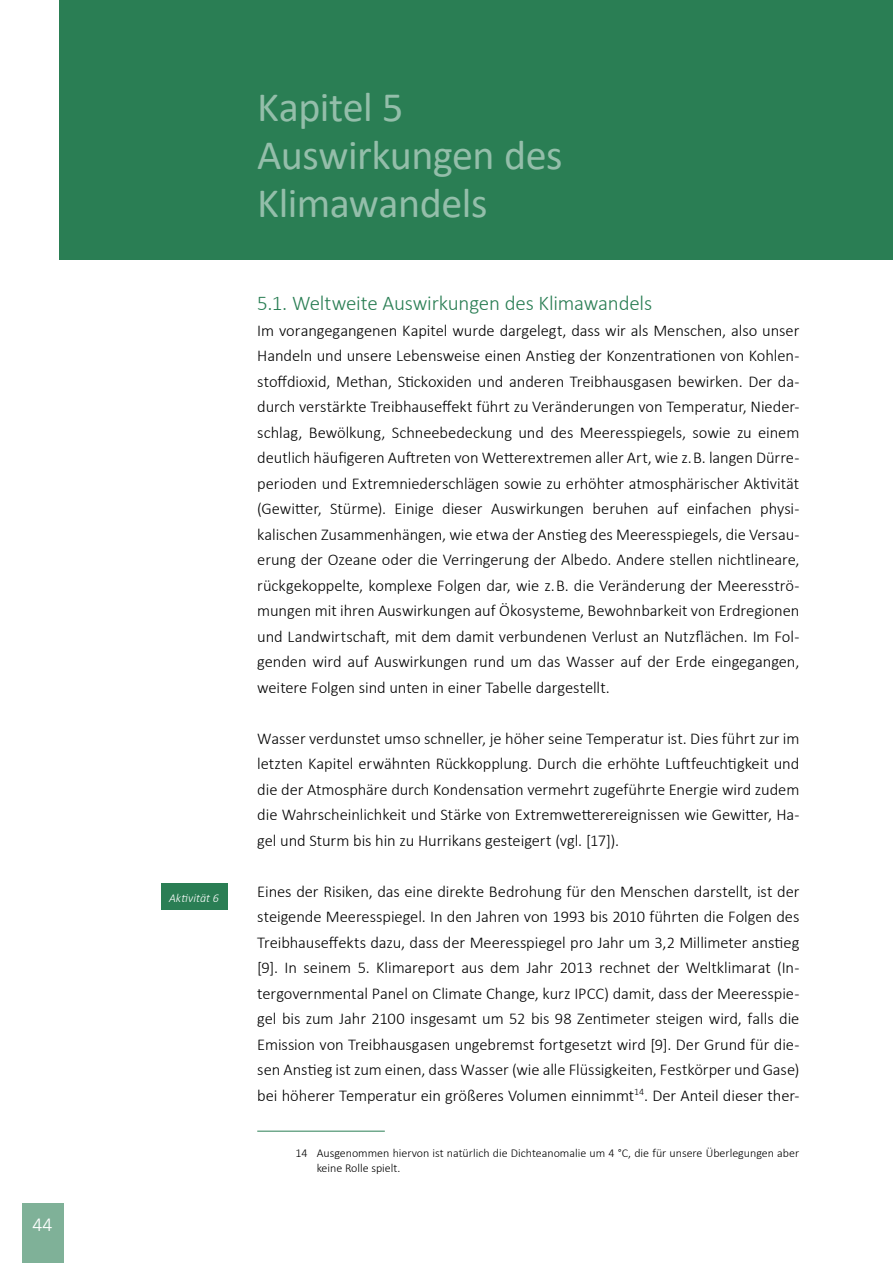
<style>
.page{position:relative;width:893px;height:1263px;background:#fff}
.page>*{position:absolute;margin:0;border:0;box-sizing:border-box;transform-origin:0 0}
.t1{font:42px/48px "Calibri";letter-spacing:-.01em;color:#94beaa}
.t2{font:300 21px "Calibri";letter-spacing:-.01em;color:#2a7e54}
.t3{font:300 18px "Univers";color:#fff}
.t4{font:300 16.5px/25.5px "Calibri";letter-spacing:-.005em;color:#000;text-align:justify}
.t5{font:300 12px/14.4px "Calibri";color:#000}
.t6{font:italic 300 12px "Calibri";letter-spacing:.01em;color:#fff}
</style>
<div class="page">
<div style="left:22px;top:1203px;width:41px;height:60px;background:#7fb198"></div>
<div style="left:60px;top:0;width:833px;height:259px;background:#2a7e54"></div>
<hr style="left:257px;top:1131px;width:128px;height:1px;background:#2a7e54">
<div style="left:160px;top:884px;width:67px;height:26px;background:#2a7e54"></div>
<p class="t3" style="left:33px;top:1213px;width:22px">44</p>
<p class="t6" style="left:169px;top:890px;width:51px">Aktivität 6</p>
<h1 class="t1" style="left:257px;top:82px;width:307px">Kapitel 5<br>Auswirkungen des<br>Klimawandels</h1>
<p class="t2" style="left:257px;top:290px;width:396px">5.1. Weltweite Auswirkungen des Klimawandels</p>
<p class="t4" style="left:257px;top:317px;width:544px">Im vorangegangenen Kapitel wurde dargelegt, dass wir als Menschen, also unser Handeln und unsere Lebensweise einen Anstieg der Konzentrationen von Kohlen&shy;stoffdioxid, Methan, Stickoxiden und anderen Treibhausgasen bewirken. Der da&shy;durch verstärkte Treibhauseffekt führt zu Veränderungen von Temperatur, Nieder&shy;schlag, Bewölkung, Schneebedeckung und des Meeresspiegels, sowie zu einem deutlich häufigeren Auftreten von Wetterextremen aller Art, wie z. B. langen Dürre&shy;perioden und Extremniederschlägen sowie zu erhöhter atmosphärischer Aktivität (Gewitter, Stürme). Einige dieser Auswirkungen beruhen auf einfachen physi&shy;kalischen Zusammenhängen, wie etwa der Anstieg des Meeresspiegels, die Versau&shy;erung der Ozeane oder die Verringerung der Albedo. Andere stellen nichtlineare, rückgekoppelte, komplexe Folgen dar, wie z. B. die Veränderung der Meeresströ&shy;mungen mit ihren Auswirkungen auf Ökosysteme, Bewohnbarkeit von Erdregionen und Landwirtschaft, mit dem damit verbundenen Verlust an Nutzflächen. Im Fol&shy;genden wird auf Auswirkungen rund um das Wasser auf der Erde eingegangen, weitere Folgen sind unten in einer Tabelle dargestellt.</p>
<p class="t4" style="left:257px;top:725px;width:544px">Wasser verdunstet umso schneller, je höher seine Temperatur ist. Dies führt zur im letzten Kapitel erwähnten Rückkopplung. Durch die erhöhte Luftfeuchtigkeit und die der Atmosphäre durch Kondensation vermehrt zugeführte Energie wird zudem die Wahrscheinlichkeit und Stärke von Extremwetterereignissen wie Gewitter, Ha&shy;gel und Sturm bis hin zu Hurrikans gesteigert (vgl. [17]).</p>
<p class="t4" style="left:257px;top:878px;width:544px">Eines der Risiken, das eine direkte Bedrohung für den Menschen darstellt, ist der steigende Meeresspiegel. In den Jahren von 1993 bis 2010 führten die Folgen des Treibhauseffekts dazu, dass der Meeresspiegel pro Jahr um 3,2 Millimeter anstieg [9]. In seinem 5. Klimareport aus dem Jahr 2013 rechnet der Weltklimarat (In&shy;tergovernmental Panel on Climate Change, kurz IPCC) damit, dass der Meeresspie&shy;gel bis zum Jahr 2100 insgesamt um 52 bis 98 Zentimeter steigen wird, falls die Emission von Treibhausgasen ungebremst fortgesetzt wird [9]. Der Grund für die&shy;sen Anstieg ist zum einen, dass Wasser (wie alle Flüssigkeiten, Festkörper und Gase) bei höherer Temperatur ein größeres Volumen einnimmt<sup>14</sup>. Der Anteil dieser ther-</p>
<p class="t5" style="left:317px;top:1146px;width:484px;text-indent:-21px">14 Ausgenommen hiervon ist natürlich die Dichteanomalie um 4 °C, die für unsere Überlegungen aber keine Rolle spielt.</p>
</div>
